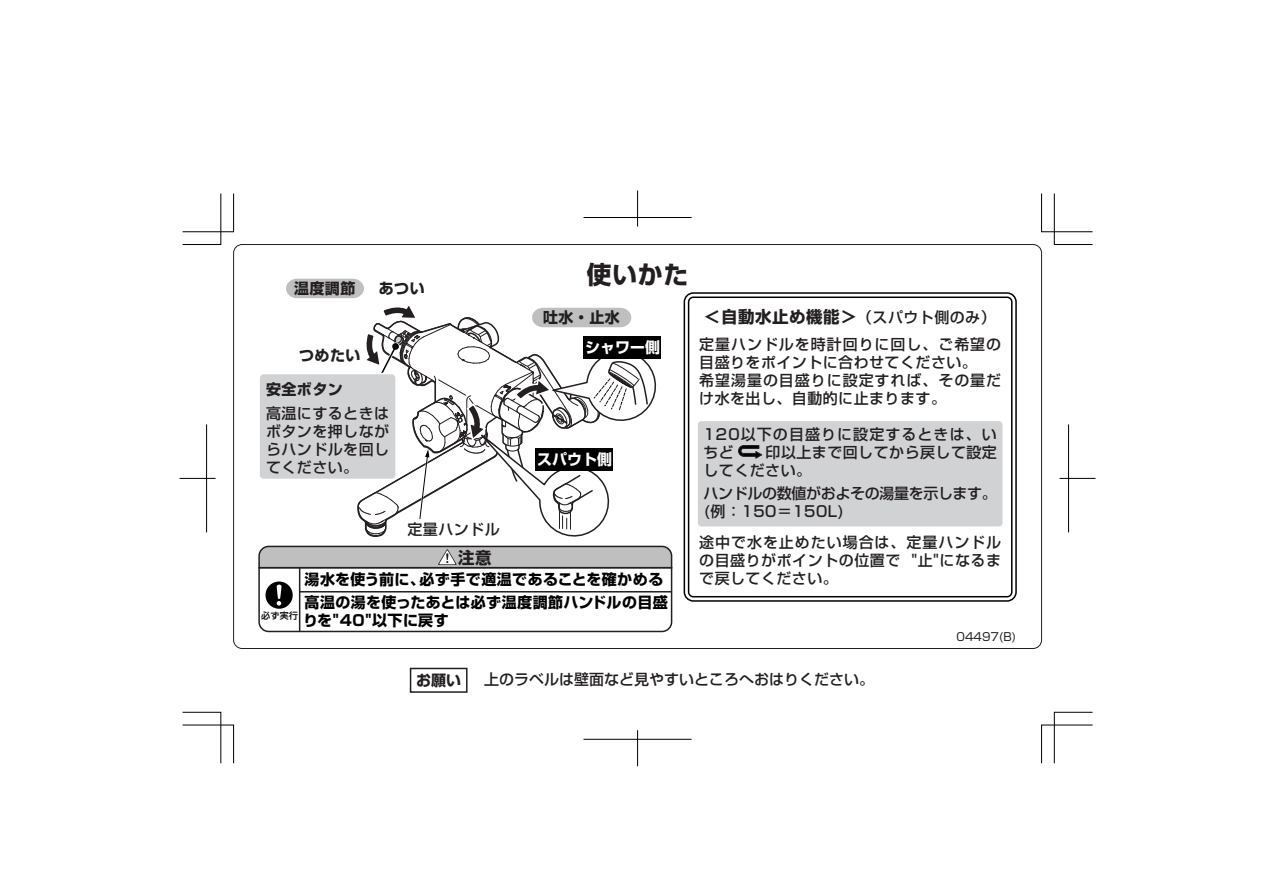
<style>
.page{position:relative;width:1263px;height:893px;background:#fff}
.page>*{position:absolute;margin:0;border:0;box-sizing:border-box;transform-origin:0 0}
.t1{font:700 24.75px "Shin Go";color:#231f20}
.t2{font:700 16.5px "Shin Go";letter-spacing:.03em;color:#231f20}
.t3{font:500 15px/18px "Shin Go";letter-spacing:.03em;color:#231f20;text-align:justify}
.t4{font:500 15px/18px "Shin Go";letter-spacing:.06em;color:#231f20}
.t5{font:700 15px/23.4px "Shin Go";letter-spacing:.025em;color:#000}
.t6{font:500 15px/18px "Shin Go";letter-spacing:-.025em;color:#231f20}
.t7{font:500 15px "Shin Go";color:#231f20}
.t8{font:700 15px "Shin Go";letter-spacing:.03em;color:#231f20}
.t9{font:700 15px "Shin Go";color:#fff}
.t10{font:11.25px "Shin Go";color:#231f20}
.t11{font:500 9px "Shin Go";color:#000}
.s1{font-weight:500;font-size:15px}
</style>
<div class="page">
<div style="left:410px;top:668px;width:57px;height:25px;border:2px solid #231f20"></div>
<div style="left:684px;top:292px;width:333px;height:310px;border:2px solid #000;border-radius:9px"></div>
<div style="left:688px;top:297px;width:324px;height:300px;border:2px solid #000;border-radius:5px"></div>
<div style="left:696px;top:420px;width:308px;height:108px;background:#d1d2d4;border:2px solid #fff;border-radius:4px"></div>
<svg style="left:738px;top:445px;width:25px;height:14px"></svg>
<svg style="left:258px;top:279px;width:415px;height:354px"></svg>
<svg style="left:182px;top:712px;width:52px;height:52px"></svg>
<svg style="left:182px;top:193px;width:52px;height:52px"></svg>
<svg style="left:1041px;top:193px;width:52px;height:52px"></svg>
<svg style="left:1041px;top:712px;width:52px;height:52px"></svg>
<hr style="left:180px;top:478px;width:36px;height:1px;background:#000">
<hr style="left:206px;top:424px;width:1px;height:108px;background:#000">
<hr style="left:1059px;top:478px;width:36px;height:1px;background:#000">
<hr style="left:1068px;top:424px;width:1px;height:108px;background:#000">
<hr style="left:584px;top:217px;width:107px;height:1px;background:#000">
<hr style="left:637px;top:190px;width:1px;height:36px;background:#000">
<hr style="left:584px;top:739px;width:108px;height:1px;background:#000">
<hr style="left:637px;top:730px;width:1px;height:36px;background:#000">
<p class="t8" style="left:294px;top:279px;width:63px">温度調節</p>
<p class="t8" style="left:379px;top:278px;width:47px">あつい</p>
<p class="t8" style="left:299px;top:345px;width:63px">つめたい</p>
<p class="t8" style="left:266px;top:379px;width:78px">安全ボタン</p>
<p class="t3" style="left:266px;top:403px;width:125px">高温にするときはボタンを押しながらハンドルを回してください。</p>
<p class="t3" style="left:407px;top:519px;width:94px">定量ハンドル</p>
<h1 class="t1" style="left:587px;top:258px;width:103px">使いかた</h1>
<p class="t8" style="left:543px;top:308px;width:78px">吐水・止水</p>
<p class="t9" style="left:585px;top:338px;width:76px">シャワー側</p>
<p class="t9" style="left:537px;top:449px;width:77px">スパウト側</p>
<p class="t2" style="left:458px;top:546px;width:35px">注意</p>
<p class="t5" style="left:305px;top:567px;width:365px">湯水を使う前に、必ず手で適温であることを確かめる高温の湯を使ったあとは必ず温度調節ハンドルの目盛</p>
<p class="t5" style="left:303px;top:608px;width:147px">りを"40"以下に戻す</p>
<p class="t11" style="left:261px;top:610px;width:38px">必ず実行</p>
<p class="t2" style="left:704px;top:305px;width:293px">＜自動水止め機能＞<span class="s1">（スパウト側のみ）</span></p>
<p class="t4" style="left:699px;top:335px;width:303px">定量ハンドルを時計回りに回し、ご希望の目盛りをポイントに合わせてください。<br>希望湯量の目盛りに設定すれば、その量だけ水を出し、自動的に止まります。</p>
<p class="t3" style="left:703px;top:424px;width:295px">120以下の目盛りに設定するときは、いちど　 印以上まで回してから戻して設定してください。</p>
<p class="t6" style="left:703px;top:484px;width:295px">ハンドルの数値がおよその湯量を示します。(例：150＝150L)</p>
<p class="t3" style="left:699px;top:532px;width:303px">途中で水を止めたい場合は、定量ハンドルの目盛りがポイントの位置で "止"になるまで戻してください。</p>
<p class="t10" style="left:956px;top:629px;width:61px">04497(B)</p>
<p class="t8" style="left:416px;top:670px;width:46px">お願い</p>
<p class="t7" style="left:484px;top:669px;width:391px">上のラベルは壁面など見やすいところへおはりください。</p>
</div>
